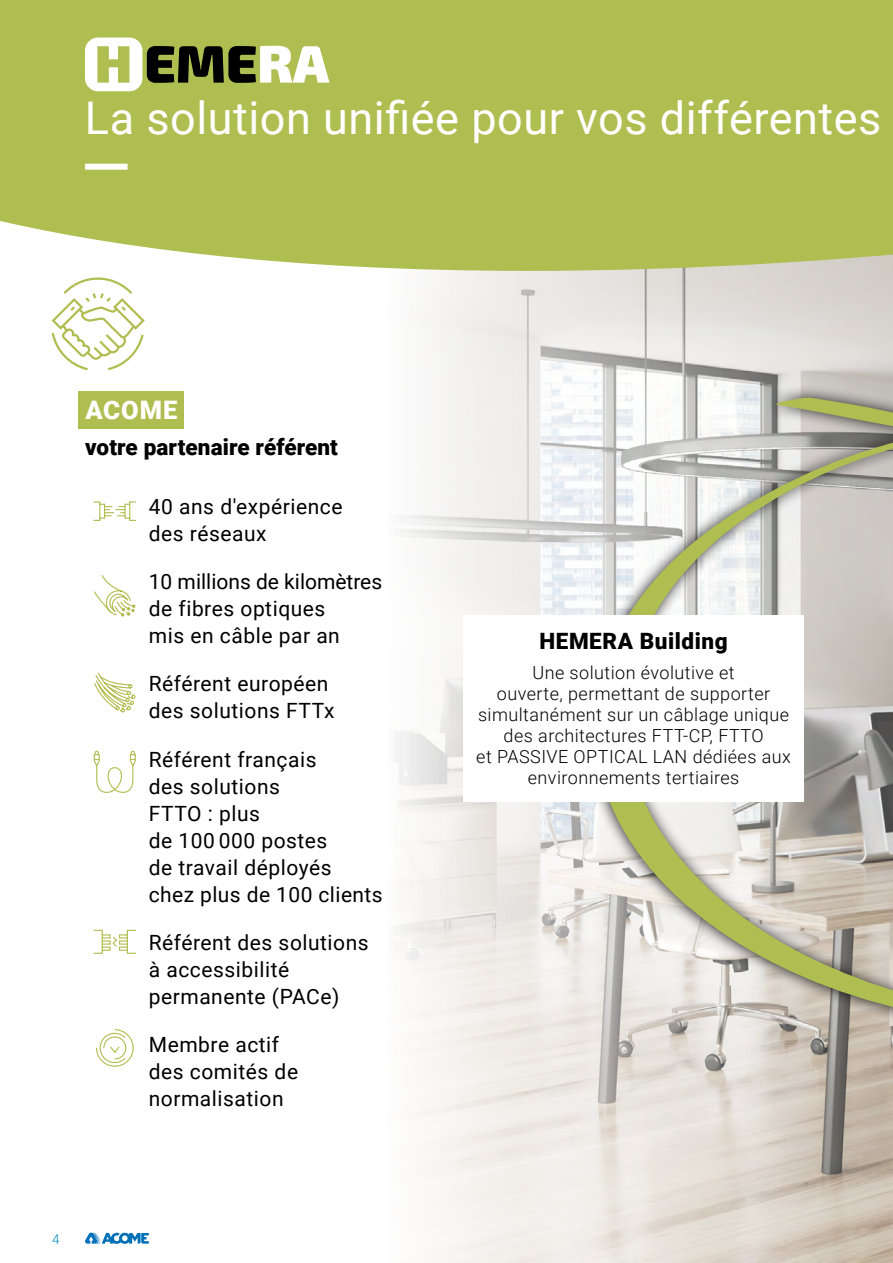
<style>
.page{position:relative;width:893px;height:1263px;background:#fff}
.page>*{position:absolute;margin:0;border:0;box-sizing:border-box;transform-origin:0 0}
.t1{font:45px "Roboto";letter-spacing:.01em;color:#fff}
.t2{font:900 25.5px "Roboto";color:#fff}
.t3{font:900 22.5px "Roboto";letter-spacing:.005em;color:#000}
.t4{font:900 22.5px "Roboto";letter-spacing:.025em;color:#000}
.t5{font:21px/27px "Roboto";letter-spacing:.025em;color:#000}
.t6{font:300 18px/21px "Roboto";letter-spacing:.025em;color:#000;text-align:center}
.t7{font:300 13.5px "Roboto";color:#0087c1}
</style>
<div class="page">
<img style="left:396px;top:271px;width:497px;height:992px">
<div style="left:0;top:0;width:893px;height:271px;background:#afbe50"></div>
<div style="left:85px;top:164px;width:43px;height:6px;background:#fff"></div>
<div style="left:79px;top:391px;width:105px;height:37px;background:#afbe50"></div>
<div style="left:581px;top:384px;width:312px;height:658px;background:#000;opacity:.85"></div>
<svg style="left:774px;top:397px;width:119px;height:30px"></svg>
<svg style="left:589px;top:427px;width:304px;height:605px"></svg>
<div style="left:463px;top:615px;width:341px;height:186px;background:#fff"></div>
<svg style="left:51px;top:277px;width:94px;height:94px"></svg>
<svg style="left:94px;top:672px;width:42px;height:41px"></svg>
<svg style="left:94px;top:575px;width:42px;height:41px"></svg>
<svg style="left:93px;top:750px;width:43px;height:43px"></svg>
<svg style="left:93px;top:501px;width:44px;height:20px"></svg>
<svg style="left:93px;top:929px;width:44px;height:25px"></svg>
<svg style="left:96px;top:1029px;width:38px;height:38px"></svg>
<div style="left:85px;top:38px;width:57px;height:53px;background:#fff;border-radius:13px"></div>
<svg style="left:97px;top:46px;width:32px;height:37px"></svg>
<svg style="left:147px;top:46px;width:182px;height:37px"></svg>
<svg style="left:85px;top:1232px;width:64px;height:12px"></svg>
<h1 class="t1" style="left:85px;top:86px;width:798px">La solution unifiée pour vos différentes</h1>
<p class="t2" style="left:85px;top:392px;width:94px">ACOME</p>
<p class="t3" style="left:85px;top:431px;width:254px">votre partenaire référent</p>
<p class="t5" style="left:149px;top:492px;width:195px">40 ans d'expérience des réseaux</p>
<p class="t5" style="left:149px;top:567px;width:235px">10 millions de kilomètres de fibres optiques<br>mis en câble par an</p>
<p class="t5" style="left:149px;top:670px;width:187px">Référent européen des solutions FTTx</p>
<p class="t5" style="left:149px;top:745px;width:235px">Référent français<br>des solutions<br>FTTO : plus<br>de 100 000 postes<br>de travail déployés<br>chez plus de 100 clients</p>
<p class="t5" style="left:149px;top:928px;width:221px">Référent des solutions à accessibilité permanente (PACe)</p>
<p class="t5" style="left:149px;top:1030px;width:151px">Membre actif des comités de normalisation</p>
<p class="t7" style="left:52px;top:1229px;width:9px">4</p>
<p class="t4" style="left:539px;top:626px;width:190px">HEMERA Building</p>
<p class="t6" style="left:476px;top:661px;width:316px">Une solution évolutive et<br>ouverte, permettant de supporter simultanément sur un câblage unique des architectures FTT-CP, FTTO<br>et PASSIVE OPTICAL LAN dédiées aux environnements tertiaires</p>
</div>
